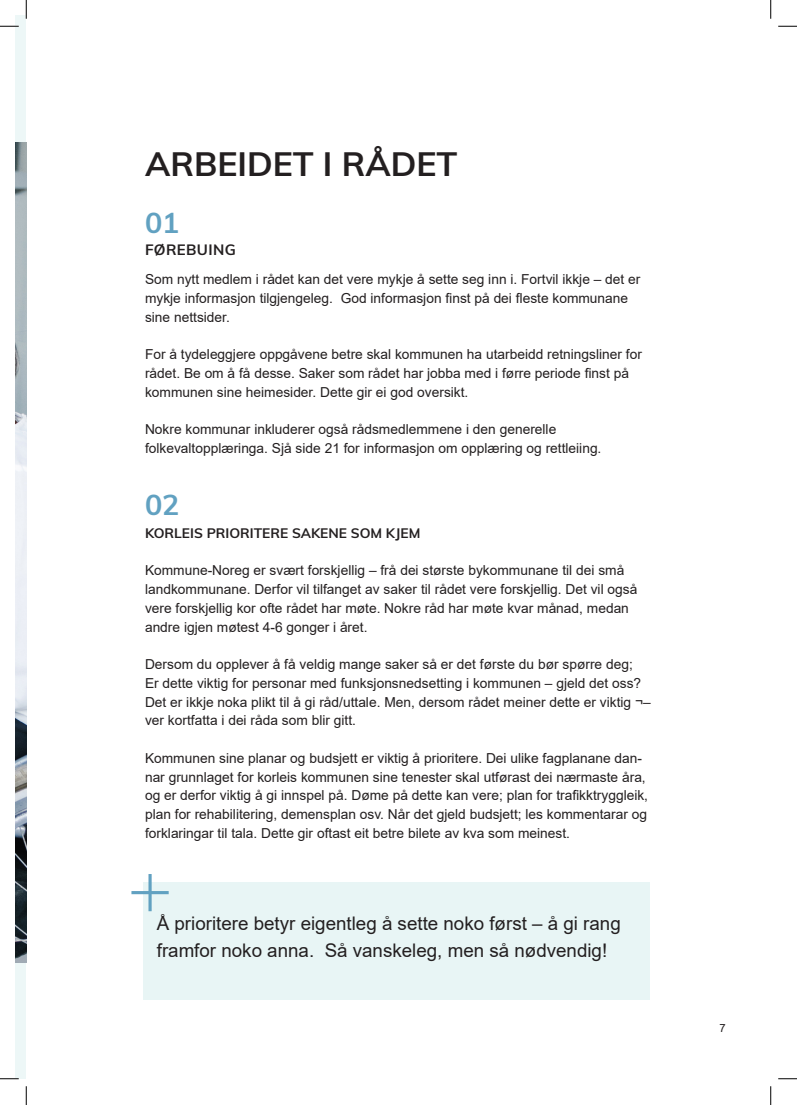
<style>
.page{position:relative;width:797px;height:1105px;background:#fff}
.page>*{position:absolute;margin:0;border:0;box-sizing:border-box;transform-origin:0 0}
.t1{font:700 33.75px "Muli";color:#231f20}
._20_20_BOLD_MULI{font:700 28.75px "Muli";color:#61a1c1}
.t2{font:18.75px/27.5px "Arial";color:#231f20}
.t3{font:700 15px "Muli";letter-spacing:.025em;color:#231f20}
.t4{font:13.75px/18.8px "Arial";color:#231f20}
.t5{font:700 13.75px "Muli";color:#231f20}
.t6{font:11.25px "Arial";color:#231f20}
</style>
<div class="page">
<div style="left:16px;top:16px;width:10px;height:1063px;background:#edf7f7"></div>
<div style="left:142px;top:883px;width:507px;height:117px;background:#e8f5f5"></div>
<img style="left:16px;top:142px;width:10px;height:820px">
<svg style="left:131px;top:874px;width:38px;height:37px"></svg>
<svg style="left:0;top:25px;width:19px;height:2px"></svg>
<svg style="left:778px;top:25px;width:19px;height:2px"></svg>
<svg style="left:0;top:1078px;width:19px;height:1px"></svg>
<svg style="left:778px;top:1078px;width:19px;height:1px"></svg>
<svg style="left:25px;top:0;width:2px;height:19px"></svg>
<svg style="left:25px;top:1086px;width:2px;height:19px"></svg>
<svg style="left:770px;top:0;width:1px;height:19px"></svg>
<svg style="left:770px;top:1086px;width:1px;height:19px"></svg>
<p class="t1" style="left:145px;top:139px;width:314px">ARBEIDET I RÅDET</p>
<p class="_20_20_BOLD_MULI" style="left:145px;top:201px;width:36px">01</p>
<p class="t3" style="left:145px;top:239px;width:92px">FØREBUING</p>
<p class="t4" style="left:145px;top:270px;width:497px">Som nytt medlem i rådet kan det vere mykje å sette seg inn i. Fortvil ikkje – det er mykje informasjon tilgjengeleg. God informasjon finst på dei fleste kommunane sine nettsider.</p>
<p class="t4" style="left:145px;top:345px;width:498px">For å tydeleggjere oppgåvene betre skal kommunen ha utarbeidd retningsliner for rådet. Be om å få desse. Saker som rådet har jobba med i førre periode finst på kommunen sine heimesider. Dette gir ei god oversikt.</p>
<p class="t4" style="left:145px;top:420px;width:413px">Nokre kommunar inkluderer også rådsmedlemmene i den generelle</p>
<p class="t4" style="left:145px;top:439px;width:458px">folkevaltopplæringa. Sjå side 21 for informasjon om opplæring og rettleiing.</p>
<p class="_20_20_BOLD_MULI" style="left:145px;top:484px;width:36px">02</p>
<p class="t5" style="left:145px;top:523px;width:277px">KORLEIS PRIORITERE SAKENE SOM KJEM</p>
<p class="t4" style="left:145px;top:561px;width:494px">Kommune-Noreg er svært forskjellig – frå dei største bykommunane til dei små landkommunane. Derfor vil tilfanget av saker til rådet vere forskjellig. Det vil også vere forskjellig kor ofte rådet har møte. Nokre råd har møte kvar månad, medan andre igjen møtest 4-6 gonger i året.</p>
<p class="t4" style="left:145px;top:655px;width:489px">Dersom du opplever å få veldig mange saker så er det første du bør spørre deg;</p>
<p class="t4" style="left:145px;top:674px;width:497px">Er dette viktig for personar med funksjonsnedsetting i kommunen – gjeld det oss?</p>
<p class="t4" style="left:145px;top:692px;width:507px">Det er ikkje noka plikt til å gi råd/uttale. Men, dersom rådet meiner dette er viktig ¬– ver kortfatta i dei råda som blir gitt.</p>
<p class="t4" style="left:145px;top:749px;width:504px">Kommunen sine planar og budsjett er viktig å prioritere. Dei ulike fagplanane dan&shy;nar grunnlaget for korleis kommunen sine tenester skal utførast dei nærmaste åra, og er derfor viktig å gi innspel på. Døme på dette kan vere; plan for trafikktryggleik, plan for rehabilitering, demensplan osv. Når det gjeld budsjett; les kommentarar og forklaringar til tala. Dette gir oftast eit betre bilete av kva som meinest.</p>
<p class="t2" style="left:157px;top:909px;width:465px">Å prioritere betyr eigentleg å sette noko først – å gi rang framfor noko anna. Så vanskeleg, men så nødvendig!</p>
<p class="t6" style="left:719px;top:1020px;width:8px">7</p>
</div>
